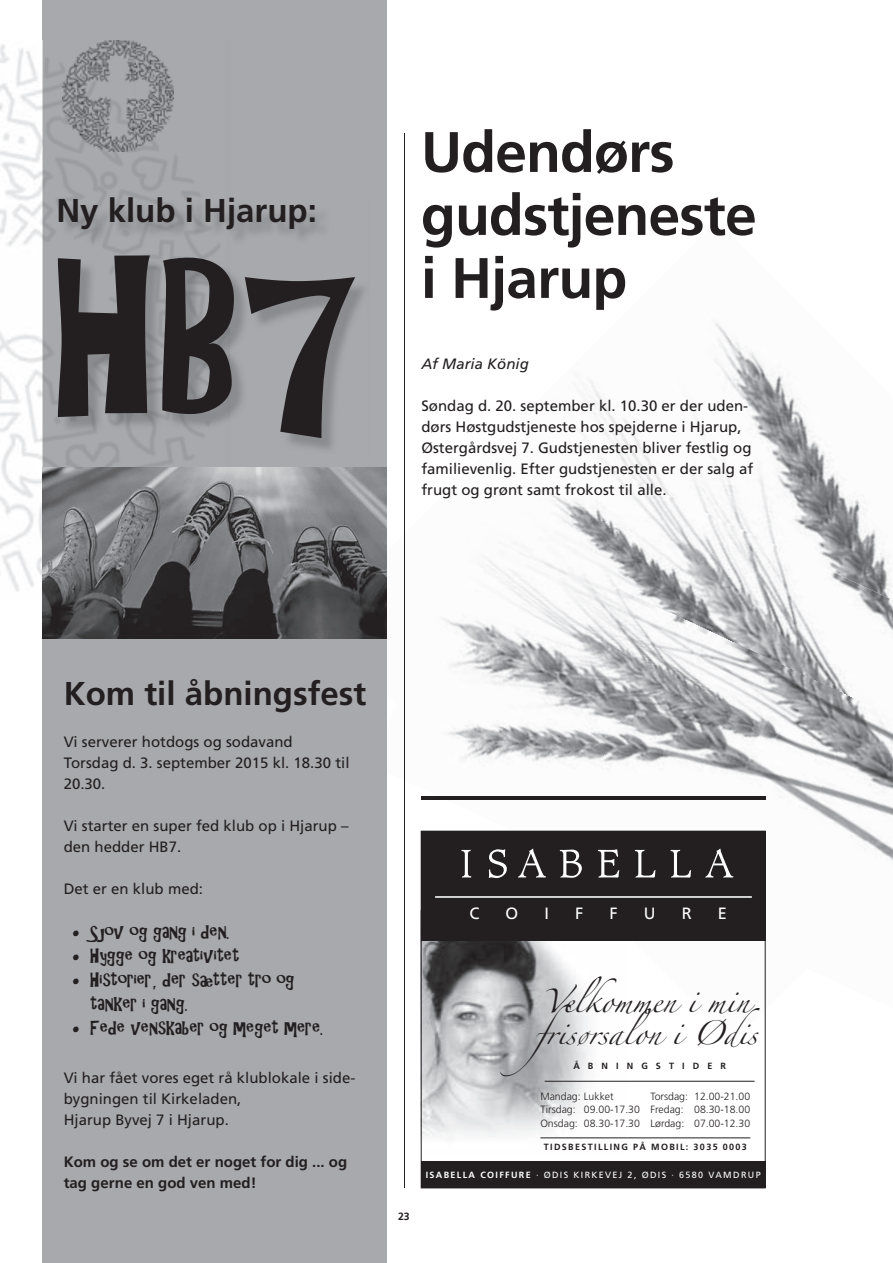
<style>
.page{position:relative;width:893px;height:1263px;background:#fff}
.page>*{position:absolute;margin:0;border:0;box-sizing:border-box;transform-origin:0 0}
.t1{font:200.7px "ARCHRISTY";color:#231f20}
.t2{font:700 57px/63px "Frutiger";letter-spacing:-.015em;color:#231f20}
.t3{font:700 33px "Frutiger";color:#231f20}
.t4{font:21.3px/32px "Zapfino";color:#231f20;text-align:center}
.t5{font:18px/24px "ARCHRISTY";color:#231f20}
.t6{font:16.35px "Frutiger";color:#fff}
.t7{font:15px/21px "Frutiger";color:#231f20}
.t8{font:700 15px/21px "Frutiger";color:#231f20}
.t9{font:italic 15px "Frutiger";color:#231f20}
.t10{font:300 10.5px/13.5px "Frutiger";color:#231f20}
.t11{font:700 10.5px "Frutiger";color:#231f20}
.t12{font:9px "Frutiger";letter-spacing:.15em;color:#fff}
.t13{font:700 9px "Frutiger";letter-spacing:.15em;color:#231f20}
.t14{font:700 9px "Frutiger";letter-spacing:.9em;color:#231f20}
.s1{font-weight:700}
</style>
<div class="page">
<img style="left:420px;top:323px;width:388px;height:719px">
<img style="left:420px;top:524px;width:139px;height:329px">
<img style="left:480px;top:428px;width:413px;height:289px">
<img style="left:559px;top:613px;width:303px;height:328px">
<img style="left:749px;top:701px;width:144px;height:267px">
<div style="left:43px;top:0;width:344px;height:1263px;background:#a8a9ad"></div>
<hr style="left:421px;top:796px;width:344px;height:3px;background:#231f20">
<hr style="left:404px;top:133px;width:1px;height:1055px;background:#231f20">
<img style="left:423px;top:940px;width:203px;height:199px">
<div style="left:421px;top:1161px;width:344px;height:27px;background:#231f20"></div>
<hr style="left:545px;top:1081px;width:210px;height:1px;background:#231f20">
<hr style="left:540px;top:1137px;width:210px;height:1px;background:#231f20">
<div style="left:421px;top:831px;width:344px;height:109px;background:#231f20"></div>
<svg style="left:461px;top:850px;width:10px;height:27px"></svg>
<svg style="left:489px;top:849px;width:18px;height:29px"></svg>
<svg style="left:518px;top:848px;width:28px;height:29px"></svg>
<svg style="left:560px;top:849px;width:22px;height:29px"></svg>
<svg style="left:598px;top:849px;width:21px;height:28px"></svg>
<svg style="left:635px;top:850px;width:20px;height:27px"></svg>
<svg style="left:670px;top:850px;width:21px;height:27px"></svg>
<svg style="left:705px;top:848px;width:28px;height:29px"></svg>
<hr style="left:435px;top:896px;width:317px;height:1px;background:#fff">
<div style="left:421px;top:831px;width:344px;height:357px;border:1px solid #231f20"></div>
<img style="left:0;top:40px;width:229px;height:558px">
<img style="left:63px;top:40px;width:110px;height:111px">
<img style="left:43px;top:468px;width:344px;height:171px">
<img style="left:60px;top:200px;width:304px;height:254px">
<h3 class="t3" style="left:56px;top:191px;width:262px">Ny klub i Hjarup:</h3>
<h1 class="t1" style="left:56px;top:218px;width:306px">HB7</h1>
<h2 class="t2" style="left:421px;top:120px;width:337px">Udendørs gudstjeneste i Hjarup</h2>
<p class="t9" style="left:421px;top:355px;width:109px">Af Maria König</p>
<p class="t7" style="left:421px;top:395px;width:333px">Søndag d. 20. september kl. 10.30 er der uden&shy;dørs Høstgudstjeneste hos spejderne i Hjarup, Østergårdsvej 7. Gudstjenesten bliver festlig og familievenlig. Efter gudstjenesten er der salg af frugt og grønt samt frokost til alle.</p>
<h3 class="t3" style="left:64px;top:674px;width:304px">Kom til åbningsfest</h3>
<p class="t7" style="left:64px;top:731px;width:287px">Vi serverer hotdogs og sodavand<br>Torsdag d. 3. september 2015 kl. 18.30 til<br>20.30.</p>
<p class="t7" style="left:64px;top:815px;width:286px">Vi starter en super fed klub op i Hjarup – den hedder HB7.</p>
<p class="t7" style="left:64px;top:878px;width:141px">Det er en klub med:</p>
<p class="t5" style="left:72px;top:920px;width:159px">• Sjov og gang i den.</p>
<p class="t5" style="left:72px;top:944px;width:169px">• Hygge og kreativitet</p>
<p class="t5" style="left:91px;top:968px;width:206px;text-indent:-18px">• Historier, der sætter tro og tanker i gang.</p>
<p class="t5" style="left:72px;top:1016px;width:252px">• Fede venskaber og meget mere.</p>
<p class="t7" style="left:64px;top:1067px;width:293px">Vi har fået vores eget rå klublokale i side&shy;bygningen til Kirkeladen,<br>Hjarup Byvej 7 i Hjarup.</p>
<p class="t8" style="left:64px;top:1151px;width:285px">Kom og se om det er noget for dig ... og tag gerne en god ven med!</p>
<p class="t6" style="left:469px;top:904px;width:11px">C</p>
<p class="t6" style="left:505px;top:904px;width:14px">O</p>
<p class="t6" style="left:544px;top:904px;width:6px">I</p>
<p class="t6" style="left:575px;top:904px;width:10px">F</p>
<p class="t6" style="left:609px;top:904px;width:10px">F</p>
<p class="t6" style="left:644px;top:904px;width:13px">U</p>
<p class="t6" style="left:682px;top:904px;width:11px">R</p>
<p class="t6" style="left:718px;top:904px;width:11px">E</p>
<p class="t11" style="left:398px;top:1210px;width:13px">23</p>
<h3 class="t4" style="left:535px;top:988px;width:226px">Velkommen i min frisørsalon i Ødis</h3>
<p class="t14" style="left:573px;top:1060px;width:154px">ÅBNINGSTIDER</p>
<p class="t10" style="left:540px;top:1089px;width:101px">Mandag: Lukket<br>Tirsdag: 09.00-17.30<br>Onsdag: 08.30-17.30</p>
<p class="t10" style="left:651px;top:1089px;width:101px;text-align:justify">Torsdag: 12.00-21.00<br>Fredag: 08.30-18.00<br>Lørdag: 07.00-12.30</p>
<p class="t13" style="left:544px;top:1141px;width:205px">TIDSBESTILLING PÅ MOBIL: 3035 0003</p>
<p class="t12" style="left:426px;top:1170px;width:336px"><span class="s1">ISABELLA COIFFURE</span> · ØDIS KIRKEVEJ 2, ØDIS · 6580 VAMDRUP</p>
</div>
